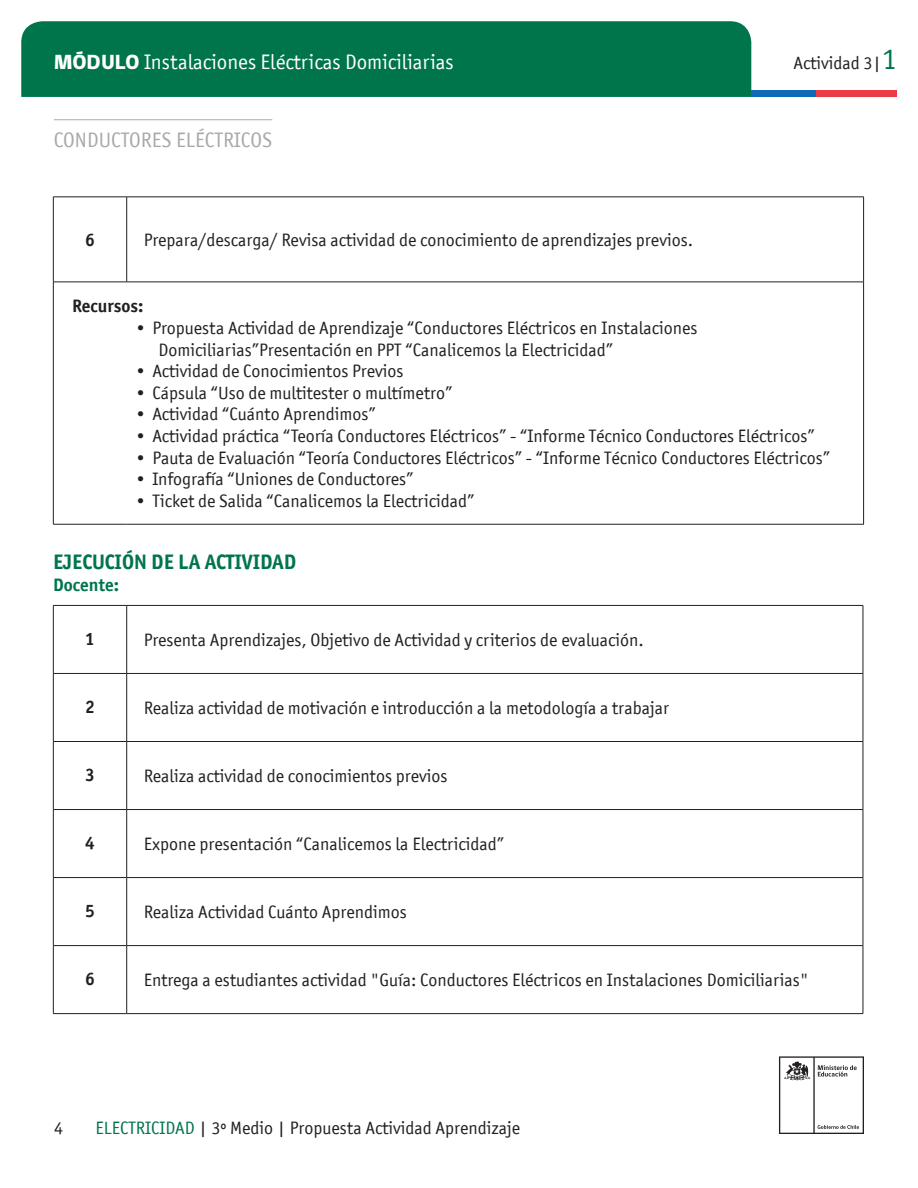
<style>
.page{position:relative;width:918px;height:1188px;background:#fff}
.page>*{position:absolute;margin:0;border:0;box-sizing:border-box;transform-origin:0 0}
.t1{font:21px "Officina San ITC";color:#fff}
.t2{font:700 21px "Officina San ITC";color:#00754b}
.t3{font:21px "Officina San ITC";color:#a8a9ad}
.t4{font:18px/21.6px "Officina San ITC";color:#231f20}
.t5{font:700 18px "Officina San ITC";color:#231f20}
.t6{font:700 18px "Officina San ITC";color:#00754b}
.s1{font-family:"gob CL";font-weight:800}
.s2{font-size:30px;color:#00754b}
.s3{color:#00754b}
</style>
<div class="page">
<svg style="left:779px;top:1056px;width:85px;height:78px"></svg>
<div style="left:21px;top:21px;width:730px;height:76px;background:#00754b"></div>
<div style="left:751px;top:90px;width:65px;height:7px;background:#0f69b4"></div>
<div style="left:816px;top:90px;width:81px;height:7px;background:#eb3c46"></div>
<hr style="left:53px;top:197px;width:74px;height:1px;background:#231f20">
<hr style="left:127px;top:197px;width:737px;height:1px;background:#231f20">
<hr style="left:53px;top:282px;width:74px;height:1px;background:#231f20">
<hr style="left:127px;top:282px;width:737px;height:1px;background:#231f20">
<hr style="left:863px;top:282px;width:1px;height:242px;background:#231f20">
<hr style="left:126px;top:197px;width:1px;height:85px;background:#231f20">
<hr style="left:53px;top:197px;width:1px;height:85px;background:#231f20">
<hr style="left:863px;top:197px;width:1px;height:85px;background:#231f20">
<hr style="left:53px;top:282px;width:1px;height:242px;background:#231f20">
<hr style="left:53px;top:524px;width:74px;height:1px;background:#231f20">
<hr style="left:127px;top:524px;width:737px;height:1px;background:#231f20">
<hr style="left:126px;top:606px;width:1px;height:67px;background:#231f20">
<hr style="left:53px;top:673px;width:74px;height:1px;background:#231f20">
<hr style="left:127px;top:673px;width:736px;height:1px;background:#231f20">
<hr style="left:126px;top:674px;width:1px;height:67px;background:#231f20">
<hr style="left:53px;top:741px;width:74px;height:1px;background:#231f20">
<hr style="left:127px;top:741px;width:736px;height:1px;background:#231f20">
<hr style="left:126px;top:742px;width:1px;height:67px;background:#231f20">
<hr style="left:53px;top:809px;width:74px;height:1px;background:#231f20">
<hr style="left:127px;top:809px;width:736px;height:1px;background:#231f20">
<hr style="left:126px;top:810px;width:1px;height:67px;background:#231f20">
<hr style="left:53px;top:877px;width:74px;height:1px;background:#231f20">
<hr style="left:127px;top:877px;width:736px;height:1px;background:#231f20">
<hr style="left:126px;top:878px;width:1px;height:67px;background:#231f20">
<hr style="left:53px;top:945px;width:74px;height:1px;background:#231f20">
<hr style="left:127px;top:945px;width:736px;height:1px;background:#231f20">
<hr style="left:126px;top:946px;width:1px;height:67px;background:#231f20">
<hr style="left:53px;top:1013px;width:74px;height:1px;background:#231f20">
<hr style="left:127px;top:1013px;width:736px;height:1px;background:#231f20">
<hr style="left:53px;top:605px;width:74px;height:1px;background:#231f20">
<hr style="left:53px;top:606px;width:1px;height:67px;background:#231f20">
<hr style="left:127px;top:605px;width:736px;height:1px;background:#231f20">
<hr style="left:863px;top:606px;width:1px;height:67px;background:#231f20">
<hr style="left:53px;top:674px;width:1px;height:67px;background:#231f20">
<hr style="left:863px;top:674px;width:1px;height:67px;background:#231f20">
<hr style="left:53px;top:742px;width:1px;height:67px;background:#231f20">
<hr style="left:863px;top:742px;width:1px;height:67px;background:#231f20">
<hr style="left:53px;top:810px;width:1px;height:67px;background:#231f20">
<hr style="left:863px;top:810px;width:1px;height:67px;background:#231f20">
<hr style="left:53px;top:878px;width:1px;height:67px;background:#231f20">
<hr style="left:863px;top:878px;width:1px;height:67px;background:#231f20">
<hr style="left:53px;top:946px;width:1px;height:67px;background:#231f20">
<hr style="left:863px;top:946px;width:1px;height:67px;background:#231f20">
<hr style="left:54px;top:119px;width:218px;height:1px;background:#a8a9ad">
<p class="t1" style="left:54px;top:50px;width:401px"><span class="s1">MÓDULO</span> Instalaciones Eléctricas Domiciliarias</p>
<p class="t4" style="left:794px;top:52px;width:105px">Actividad 3|<span class="s2">1</span></p>
<p class="t3" style="left:54px;top:127px;width:220px">CONDUCTORES ELÉCTRICOS</p>
<p class="t5" style="left:85px;top:229px;width:11px">6</p>
<p class="t4" style="left:144px;top:229px;width:551px">Prepara/descarga/ Revisa actividad de conocimiento de aprendizajes previos.</p>
<p class="t5" style="left:72px;top:295px;width:73px">Recursos:</p>
<p class="t4" style="left:159px;top:317px;width:540px;text-indent:-24px">• Propuesta Actividad de Aprendizaje “Conductores Eléctricos en Instalaciones<br>Domiciliarias”Presentación en PPT “Canalicemos la Electricidad”</p>
<p class="t4" style="left:134px;top:360px;width:271px">• Actividad de Conocimientos Previos</p>
<p class="t4" style="left:134px;top:382px;width:320px">• Cápsula “Uso de multitester o multímetro”</p>
<p class="t4" style="left:134px;top:403px;width:243px">• Actividad “Cuánto Aprendimos”</p>
<p class="t4" style="left:134px;top:425px;width:682px">• Actividad práctica “Teoría Conductores Eléctricos” - “Informe Técnico Conductores Eléctricos”</p>
<p class="t4" style="left:134px;top:447px;width:697px">• Pauta de Evaluación “Teoría Conductores Eléctricos” - “Informe Técnico Conductores Eléctricos”</p>
<p class="t4" style="left:134px;top:468px;width:281px">• Infografía “Uniones de Conductores”</p>
<p class="t4" style="left:134px;top:490px;width:342px">• Ticket de Salida “Canalicemos la Electricidad”</p>
<p class="t2" style="left:53px;top:549px;width:245px">EJECUCIÓN DE LA ACTIVIDAD</p>
<p class="t6" style="left:53px;top:573px;width:67px">Docente:</p>
<p class="t5" style="left:85px;top:628px;width:11px">1</p>
<p class="t4" style="left:144px;top:629px;width:502px">Presenta Aprendizajes, Objetivo de Actividad y criterios de evaluación.</p>
<p class="t5" style="left:85px;top:696px;width:11px">2</p>
<p class="t4" style="left:144px;top:697px;width:527px">Realiza actividad de motivación e introducción a la metodología a trabajar</p>
<p class="t5" style="left:85px;top:764px;width:11px">3</p>
<p class="t4" style="left:144px;top:765px;width:305px">Realiza actividad de conocimientos previos</p>
<p class="t5" style="left:85px;top:832px;width:11px">4</p>
<p class="t4" style="left:144px;top:833px;width:362px">Expone presentación “Canalicemos la Electricidad”</p>
<p class="t5" style="left:85px;top:900px;width:11px">5</p>
<p class="t4" style="left:144px;top:901px;width:265px">Realiza Actividad Cuánto Aprendimos</p>
<p class="t5" style="left:85px;top:968px;width:11px">6</p>
<p class="t4" style="left:144px;top:969px;width:667px">Entrega a estudiantes actividad "Guía: Conductores Eléctricos en Instalaciones Domiciliarias"</p>
<p class="t4" style="left:54px;top:1117px;width:10px">4</p>
<p class="t4" style="left:95px;top:1117px;width:426px"><span class="s3">ELECTRICIDAD</span> | 3º Medio | Propuesta Actividad Aprendizaje</p>
</div>
